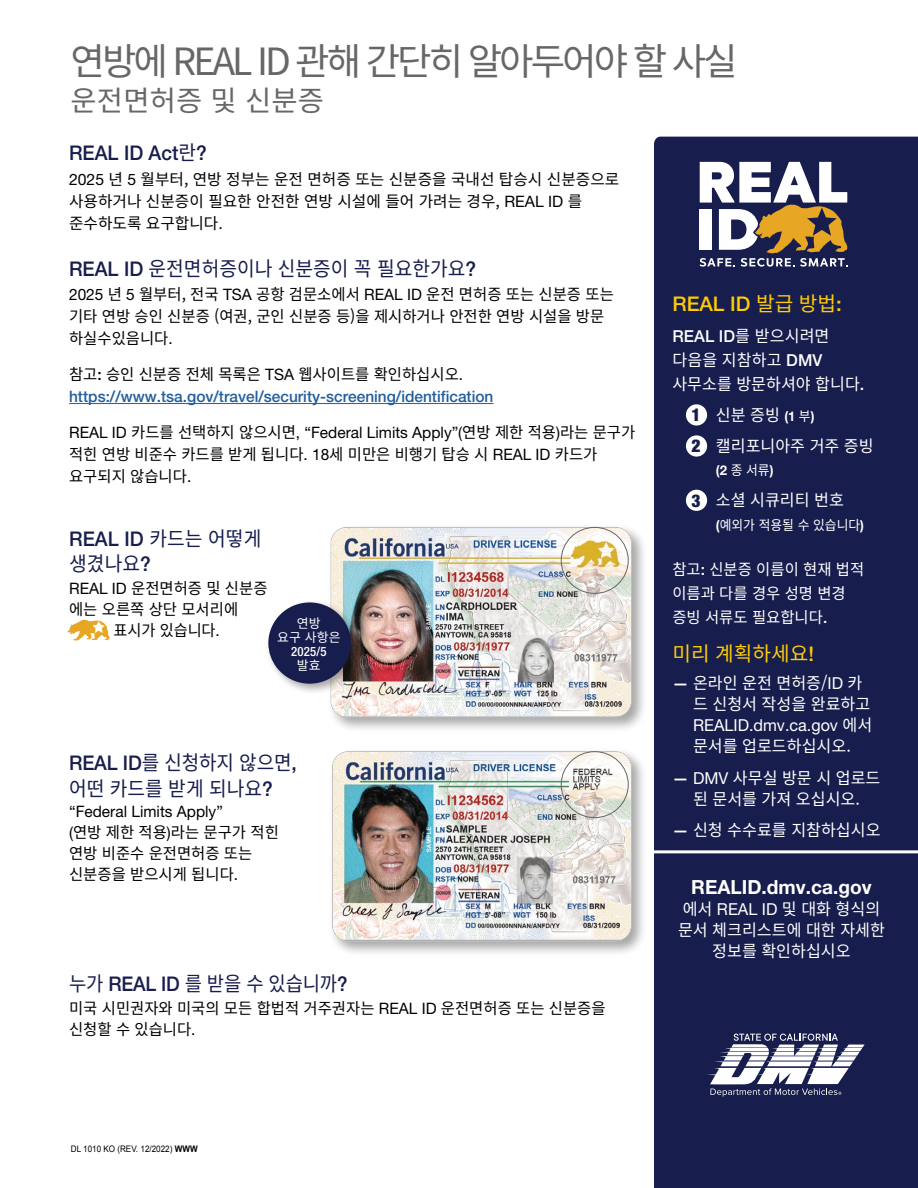
<style>
.page{position:relative;width:918px;height:1188px;background:#fff}
.page>*{position:absolute;margin:0;border:0;box-sizing:border-box;transform-origin:0 0}
.t1{font:37.5px "Noto Sans CJ Kkr";letter-spacing:-.08em;color:#666767}
.t2{font:28.5px "Noto Sans CJ Kkr";letter-spacing:.005em;color:#666767}
.t3{font:20.25px "Noto Sans CJ Kkr";color:#171d4c;scale:.95 1}
.t4{font:20.25px/25.5px "Noto Sans CJ Kkr";color:#171d4c;scale:.94 1}
.t5{font:500 20.25px "Helvetica Neue LT Std";color:#171d4c;scale:.95 1}
.t6{font:20.25px "Noto Sans CJ Kkr";color:#171d4c;scale:.93 1}
.t7{font:500 20.25px "Helvetica Neue LT Std";color:#ffcb05}
.t8{font:20.25px "Noto Sans CJ Kkr";color:#ffcb05}
.t9{font:700 19.5px "Helvetica Neue LT Std";color:#fff}
.t10{font:16.5px/21px "Noto Sans CJ Kkr";color:#fff}
.t11{font:16.5px "Helvetica Neue LT Std";color:#fff}
.t12{font:500 16.5px "Helvetica Neue LT Std";letter-spacing:.005em;color:#fff}
.t13{font:15.75px/22.2px "Noto Sans CJ Kkr";color:#000}
.t14{font:15.75px "Helvetica Neue LT Std";color:#000}
.t15{font:500 15.75px "Helvetica Neue LT Std";color:#215e9e}
.t16{font:15.75px/24px "Noto Sans CJ Kkr";color:#fff}
.t17{font:13.5px "Noto Sans CJ Kkr";color:#fff;scale:.95 1}
.t18{font:700 13.5px "Helvetica Neue LT Std";color:#fff;scale:.95 1}
.t19{font:12.9px/14px "Noto Sans CJ Kkr";letter-spacing:.01em;color:#fff;text-align:center}
.t20{font:500 condensed 12.9px "Helvetica Neue LT Std";color:#fff}
.t21{font:9px "Arial";color:#000;scale:.9 1}
.s1{font-family:"Noto Sans CJ Kkr";font-weight:400}
.s2{font-family:"Helvetica Neue LT Std"}
.s3{font-family:"Helvetica Neue LT Std";font-weight:500}
.s4{font-family:"Noto Sans CJ Kkr"}
.s5{font-family:"Helvetica Neue LT Std";font-weight:900;font-stretch:condensed;font-size:17.7px;color:#171d4c}
.s6{font-family:"Helvetica Neue LT Std";font-weight:700;font-size:13.5px}
.s7{font-size:13.5px}
.s8{font-family:"Helvetica Neue LT Std";font-weight:700}
.s9{font-weight:700}
</style>
<div class="page">
<div style="left:654px;top:137px;width:264px;height:1051px;background:#171d4c"></div>
<svg style="left:700px;top:162px;width:148px;height:105px"></svg>
<div style="left:686px;top:404px;width:21px;height:22px;background:#fff;border-radius:50%"></div>
<div style="left:686px;top:435px;width:21px;height:22px;background:#fff;border-radius:50%"></div>
<div style="left:686px;top:490px;width:21px;height:21px;background:#fff;border-radius:50%"></div>
<hr style="left:69px;top:403px;width:424px;height:1px;background:#215e9e">
<hr style="left:647px;top:850px;width:271px;height:3px;background:#fff">
<svg style="left:68px;top:620px;width:42px;height:21px"></svg>
<div style="left:327px;top:524px;width:321px;height:209px;background:#000;opacity:.35"></div>
<div style="left:317px;top:518px;width:327px;height:199px;background:#fff;opacity:.75"></div>
<div style="left:265px;top:599px;width:98px;height:96px;background:#000;opacity:.35"></div>
<svg style="left:268px;top:602px;width:83px;height:82px;background:#3e4468"></svg>
<svg style="left:560px;top:526px;width:69px;height:68px"></svg>
<div style="left:328px;top:748px;width:320px;height:209px;background:#000;opacity:.35"></div>
<div style="left:319px;top:742px;width:325px;height:199px;background:#fff;opacity:.75"></div>
<svg style="left:560px;top:751px;width:69px;height:68px"></svg>
<svg style="left:707px;top:1034px;width:158px;height:63px"></svg>
<h1 class="t1" style="left:71px;top:40px;width:669px">연방에 REAL ID 관해 간단히 알아두어야 할 사실</h1>
<h2 class="t2" style="left:71px;top:84px;width:255px">운전면허증 및 신분증</h2>
<p class="t5" style="left:69px;top:141px;width:147px">REAL ID Act<span class="s1">란</span>?</p>
<p class="t13" style="left:69px;top:168px;width:552px"><span class="s2">2025</span> 년 <span class="s2">5</span> 월부터, 연방 정부는 운전 면허증 또는 신분증을 국내선 탑승시 신분증으로 사용하거나 신분증이 필요한 안전한 연방 시설에 들어 가려는 경우, <span class="s2">REAL ID</span> 를 준수하도록 요구합니다<span class="s2">.</span></p>
<p class="t3" style="left:69px;top:257px;width:430px"><span class="s3">REAL ID</span> 운전면허증이나 신분증이 꼭 필요한가요<span class="s3">?</span></p>
<p class="t13" style="left:69px;top:283px;width:546px"><span class="s2">2025</span> 년 <span class="s2">5</span> 월부터, 전국 <span class="s2">TSA</span> 공항 검문소에서 <span class="s2">REAL ID</span> 운전 면허증 또는 신분증 또는 기타 연방 승인 신분증 (여권, 군인 신분증 등)을 제시하거나 안전한 연방 시설을 방문 하실수있음니다<span class="s2">.</span></p>
<p class="t13" style="left:69px;top:363px;width:396px">참고<span class="s3">:</span> 승인 신분증 전체 목록은 <span class="s2">TSA</span> 웹사이트를 확인하십시오<span class="s2">.</span></p>
<p class="t15" style="left:69px;top:387px;width:426px">https://www.tsa.gov/travel/security-screening/identification</p>
<p class="t14" style="left:69px;top:423px;width:568px">REAL ID <span class="s4">카드를 선택하지 않으시면</span>, “Federal Limits Apply”(<span class="s4">연방 제한 적용</span>)<span class="s4">라는 문구가</span></p>
<p class="t13" style="left:69px;top:443px;width:530px">적힌 연방 비준수 카드를 받게 됩니다<span class="s2">. 18</span>세 미만은 비행기 탑승 시 <span class="s2">REAL ID</span> 카드가 요구되지 않습니다<span class="s2">.</span></p>
<p class="t5" style="left:69px;top:526px;width:204px">REAL ID <span class="s1">카드는 어떻게</span></p>
<p class="t3" style="left:69px;top:552px;width:88px">생겼나요<span class="s3">?</span></p>
<p class="t13" style="left:69px;top:578px;width:200px"><span class="s2">REAL ID</span> 운전면허증 및 신분증</p>
<p class="t13" style="left:69px;top:599px;width:171px">에는 오른쪽 상단 모서리에</p>
<p class="t13" style="left:114px;top:620px;width:108px">표시가 있습니다<span class="s2">.</span></p>
<p class="t19" style="left:277px;top:616px;width:65px">연방<br>요구 사항은</p>
<p class="t20" style="left:291px;top:643px;width:37px">2025/5</p>
<p class="t19" style="left:297px;top:658px;width:25px">발효</p>
<p class="t4" style="left:69px;top:750px;width:244px"><span class="s3">REAL ID</span>를 신청하지 않으면<span class="s3">, </span>어떤 카드를 받게 되나요<span class="s3">?</span></p>
<p class="t14" style="left:69px;top:802px;width:155px">“Federal Limits Apply”</p>
<p class="t13" style="left:69px;top:822px;width:211px;line-height:21px"><span class="s2">(</span>연방 제한 적용<span class="s2">)</span>라는 문구가 적힌 연방 비준수 운전면허증 또는 신분증을 받으시게 됩니다<span class="s2">.</span></p>
<p class="t6" style="left:69px;top:972px;width:301px">누가 <span class="s3">REAL ID</span> 를 받을 수 있습니까<span class="s3">?</span></p>
<p class="t13" style="left:69px;top:998px;width:538px;line-height:21px">미국 시민권자와 미국의 모든 합법적 거주권자는 <span class="s2">REAL ID</span> 운전면허증 또는 신분증을 신청할 수 있습니다<span class="s2">.</span></p>
<p class="t7" style="left:672px;top:292px;width:171px">REAL ID <span class="s1">발급 방법</span>:</p>
<p class="t12" style="left:672px;top:326px;width:159px">REAL ID<span class="s1">를 받으시려면</span></p>
<p class="t10" style="left:672px;top:348px;width:194px;line-height:24px">다음을 지참하고 <span class="s3">DMV </span>사무소를 방문하셔야 합니다<span class="s3">.</span></p>
<p class="t10" style="left:692px;top:400px;width:184px;line-height:31px"><span class="s5">1</span> 신분 증빙 <span class="s6">(1</span> <span class="s7">부</span><span class="s6">)<br></span><span class="s5">2</span> 캘리포니아주 거주 증빙</p>
<p class="t18" style="left:716px;top:462px;width:62px">(2 <span class="s1">종 서류</span>)</p>
<p class="t10" style="left:692px;top:490px;width:154px"><span class="s5">3</span> 소셜 시큐리티 번호</p>
<p class="t17" style="left:716px;top:517px;width:157px"><span class="s8">(</span>예외가 적용될 수 있습니다<span class="s8">)</span></p>
<p class="t16" style="left:672px;top:558px;width:193px">참고<span class="s3">:</span> 신분증 이름이 현재 법적 이름과 다를 경우 성명 변경 증빙 서류도 필요합니다<span class="s3">.</span></p>
<p class="t8" style="left:672px;top:642px;width:143px">미리 계획하세요<span class="s3">!</span></p>
<p class="t10" style="left:693px;top:673px;width:179px;text-indent:-21px"><span class="s3">—</span> 온라인 운전 면허증/<span class="s2">ID</span> 카 드 신청서 작성을 완료하고</p>
<p class="t11" style="left:693px;top:715px;width:181px">REALID.dmv.ca.gov <span class="s4">에서</span></p>
<p class="t10" style="left:693px;top:736px;width:159px">문서를 업로드하십시오.</p>
<p class="t10" style="left:672px;top:767px;width:210px;text-align:center"><span class="s3">—</span> <span class="s2">DMV</span> 사무실 방문 시 업로드 된 문서를 가져 오십시오.</p>
<p class="t10" style="left:672px;top:820px;width:210px"><span class="s3">—</span> 신청 수수료를 지참하십시오</p>
<p class="t9" style="left:691px;top:875px;width:182px">REALID.dmv.ca.gov</p>
<p class="t10" style="left:678px;top:899px;width:208px;text-align:center">에서 <span class="s2">REAL ID</span> 및 대화 형식의 문서 체크리스트에 대한 자세한 정보를 확인하십시오</p>
<p class="t21" style="left:71px;top:1143px;width:142px">DL 1010 KO (REV. 12/2022) <span class="s9">WWW</span></p>
</div>
